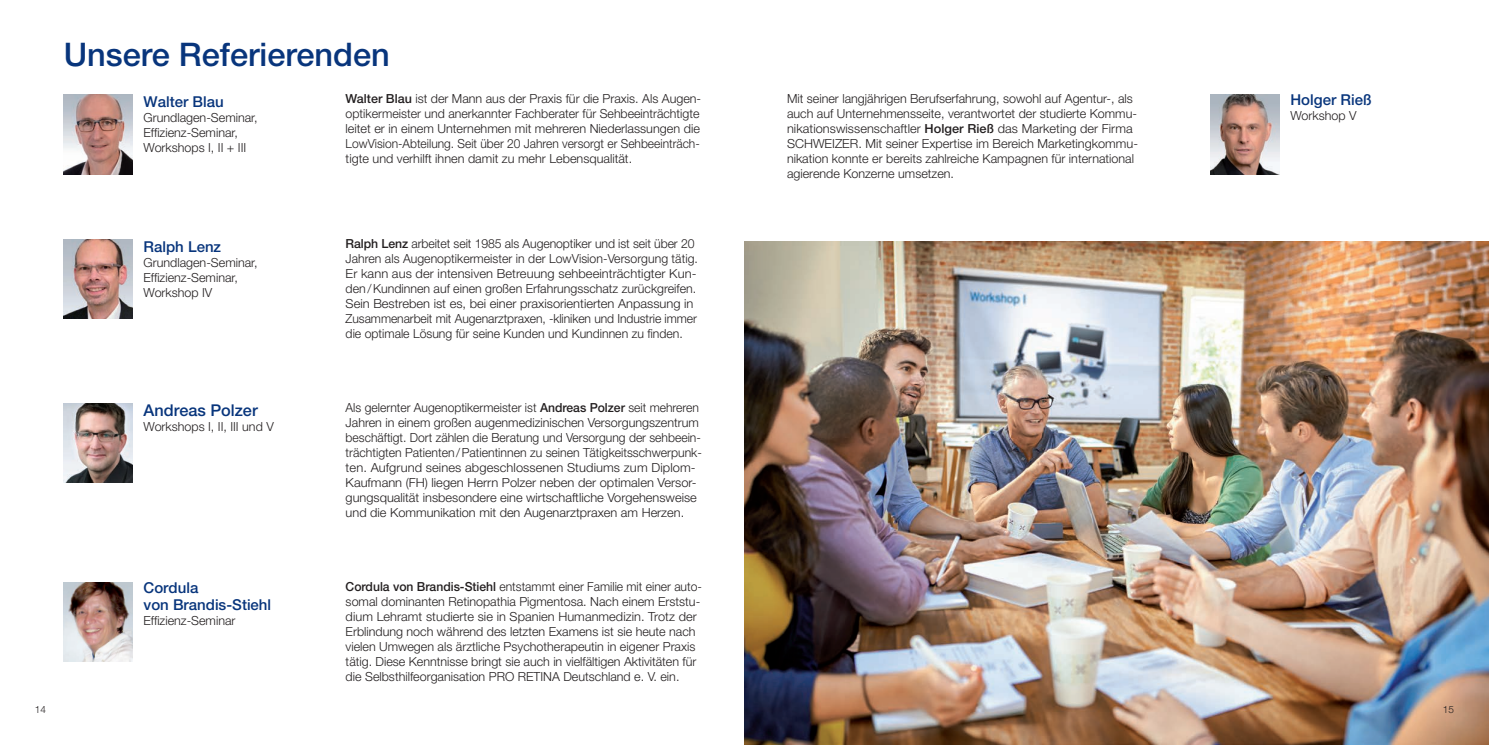
<style>
.page{position:relative;width:1489px;height:745px;background:#fff}
.page>*{position:absolute;margin:0;border:0;box-sizing:border-box;transform-origin:0 0}
.t1{font:500 32.5px "Helvetica Neue LT Std";color:#08357c}
.t2{font:500 16.25px "Helvetica Neue LT Std";color:#08357c}
.t3{font:500 15px/17.5px "Helvetica Neue LT Std";color:#08357c}
.t4{font:300 12.5px/15px "Helvetica Neue LT Std";color:#231f20}
.t5{font:300 10px "Helvetica Neue LT Std";color:#231f20}
.s1{font-weight:500}
</style>
<div class="page">
<img style="left:744px;top:241px;width:744px;height:503px">
<img style="left:64px;top:582px;width:69px;height:79px">
<img style="left:64px;top:403px;width:69px;height:79px">
<img style="left:64px;top:239px;width:69px;height:79px">
<img style="left:64px;top:94px;width:69px;height:80px">
<img style="left:1210px;top:94px;width:69px;height:80px">
<h1 class="t1" style="left:64px;top:35px;width:327px">Unsere Referierenden</h1>
<p class="t3" style="left:144px;top:92px;width:82px">Walter Blau</p>
<p class="t4" style="left:144px;top:109px;width:115px">Grundlagen-Seminar,<br>Effizienz-Seminar,<br>Workshops I, II + III</p>
<p class="t4" style="left:345px;top:91px;width:357px"><span class="s1">Walter Blau</span> ist der Mann aus der Praxis für die Praxis. Als Augen&shy;optikermeister und anerkannter Fachberater für Sehbeeinträchtigte leitet er in einem Unternehmen mit mehreren Niederlassungen die LowVision-Abteilung. Seit über 20 Jahren versorgt er Sehbeeinträch&shy;tigte und verhilft ihnen damit zu mehr Lebensqualität.</p>
<p class="t3" style="left:1290px;top:91px;width:83px">Holger Rieß</p>
<p class="t4" style="left:787px;top:91px;width:352px">Mit seiner langjährigen Berufserfahrung, sowohl auf Agentur-, als auch auf Unternehmensseite, verantwortet der studierte Kommu&shy;nikationswissenschaftler <span class="s1">Holger Rieß</span> das Marketing der Firma SCHWEIZER. Mit seiner Expertise im Bereich Marketingkommu&shy;nikation konnte er bereits zahlreiche Kampagnen für international agierende Konzerne umsetzen.</p>
<p class="t4" style="left:1290px;top:108px;width:67px">Workshop V</p>
<p class="t3" style="left:144px;top:237px;width:79px">Ralph Lenz</p>
<p class="t4" style="left:144px;top:254px;width:115px">Grundlagen-Seminar,<br>Effizienz-Seminar,<br>Workshop IV</p>
<p class="t4" style="left:345px;top:235px;width:354px"><span class="s1">Ralph Lenz</span> arbeitet seit 1985 als Augenoptiker und ist seit über 20<br>Jahren als Augenoptikermeister in der LowVision-Versorgung tätig.<br>Er kann aus der intensiven Betreuung sehbeeinträchtigter Kun&shy;den/Kundinnen auf einen großen Erfahrungsschatz zurückgreifen.<br>Sein Bestreben ist es, bei einer praxisorientierten Anpassung in Zusammenarbeit mit Augenarztpraxen, -kliniken und Industrie immer die optimale Lösung für seine Kunden und Kundinnen zu finden.</p>
<h2 class="t2" style="left:144px;top:400px;width:116px">Andreas Polzer</h2>
<p class="t4" style="left:144px;top:418px;width:132px">Workshops I, II, III und V</p>
<p class="t4" style="left:345px;top:399px;width:358px">Als gelernter Augenoptikermeister ist <span class="s1">Andreas Polzer</span> seit mehreren Jahren in einem großen augenmedizinischen Versorgungszentrum beschäftigt. Dort zählen die Beratung und Versorgung der sehbeein&shy;trächtigten Patienten/Patientinnen zu seinen Tätigkeitsschwerpunk&shy;ten. Aufgrund seines abgeschlossenen Studiums zum Diplom-Kaufmann (FH) liegen Herrn Polzer neben der optimalen Versor&shy;gungsqualität insbesondere eine wirtschaftliche Vorgehensweise und die Kommunikation mit den Augenarztpraxen am Herzen.</p>
<p class="t3" style="left:144px;top:578px;width:129px">Cordula<br>von Brandis-Stiehl</p>
<p class="t4" style="left:144px;top:612px;width:93px">Effizienz-Seminar</p>
<p class="t4" style="left:345px;top:578px;width:358px"><span class="s1">Cordula von Brandis-Stiehl</span> entstammt einer Familie mit einer auto&shy;somal dominanten Retinopathia Pigmentosa. Nach einem Erststu&shy;dium Lehramt studierte sie in Spanien Humanmedizin. Trotz der Erblindung noch während des letzten Examens ist sie heute nach vielen Umwegen als ärztliche Psychotherapeutin in eigener Praxis tätig. Diese Kenntnisse bringt sie auch in vielfältigen Aktivitäten für die Selbsthilfeorganisation PRO RETINA Deutschland e. V. ein.</p>
<p class="t5" style="left:35px;top:702px;width:13px">14</p>
<p class="t5" style="left:1442px;top:702px;width:13px">15</p>
</div>
